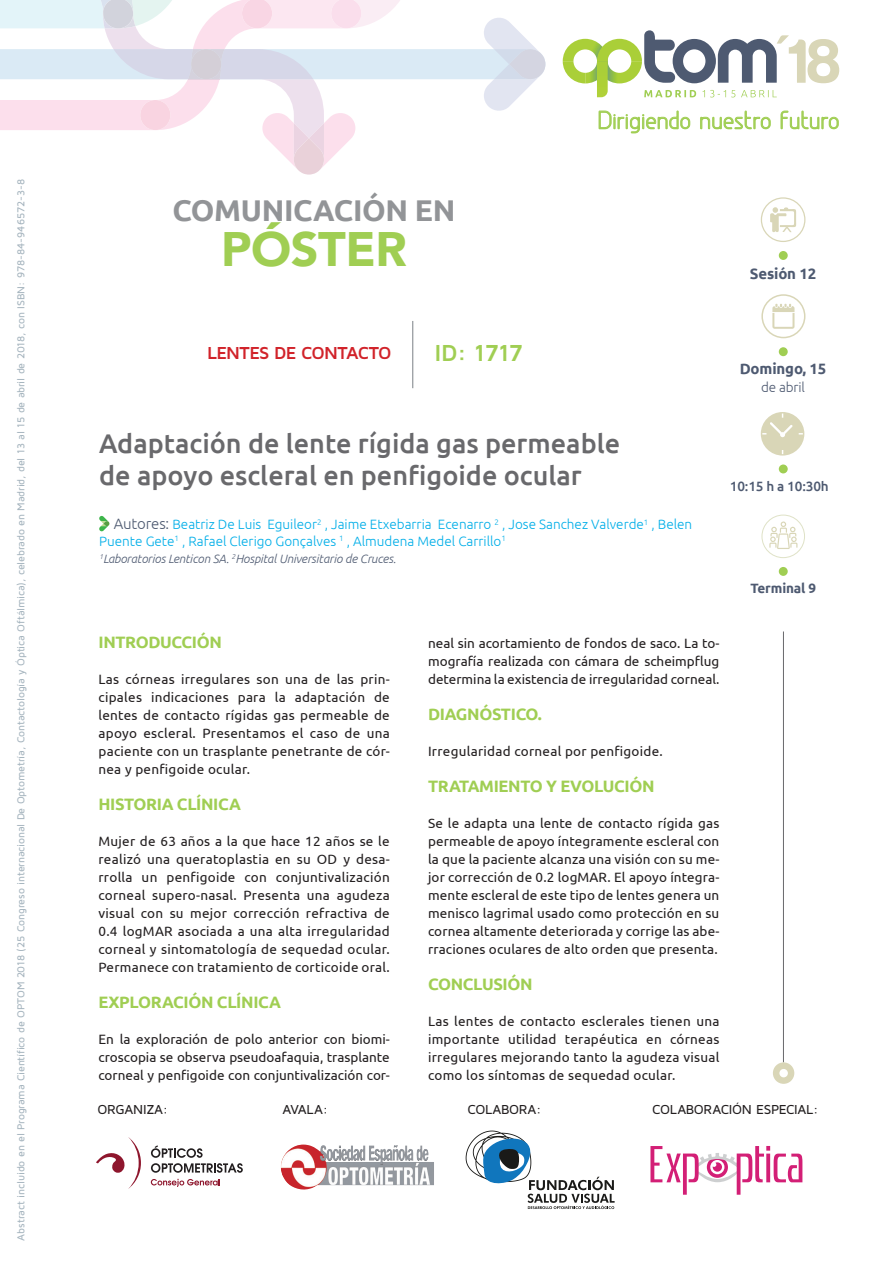
<style>
.page{position:relative;width:893px;height:1263px;background:#fff}
.page>*{position:absolute;margin:0;border:0;box-sizing:border-box;transform-origin:0 0}
.t1{font:900 48.3px "Avenir";letter-spacing:-.01em;color:#a0ce53}
.t2{font:700 30px "Ubuntu";letter-spacing:-.01em;color:#929497}
.t3{font:500 27px/31.5px "Ubuntu";color:#69696c}
.t4{font:700 24px "Maven Pro";letter-spacing:-.035em;color:#a0ce53}
.t5{font:23.4px "Greyscale Basic";color:#a0ce53}
.t6{font:700 18px "Maven Pro";letter-spacing:-.045em;color:#d1232a}
.t7{font:700 16.5px "Ubuntu";letter-spacing:-.02em;color:#a0ce53}
.t8{font:700 15px "Ubuntu";letter-spacing:-.01em;color:#4e5a71}
.t9{font:13.5px/18px "Ubuntu";letter-spacing:.02em;color:#231f20;text-align:justify}
.t10{font:300 13.5px/16.5px "Ubuntu";color:#00aee8}
.t11{font:500 13.5px "Maven Pro";letter-spacing:-.025em;color:#231f20}
.t12{font:500 13.5px "Ubuntu";letter-spacing:-.01em;color:#4e5a71}
.t13{font:700 13.5px "Ubuntu";color:#4e5a71}
.t14{font:300 13.5px "Ubuntu";letter-spacing:-.01em;color:#4e5a71}
.t15{font:italic 300 12px "Ubuntu";letter-spacing:-.01em;color:#4e5a71}
.t16{font:500 10.5px "Maven Pro";letter-spacing:-.015em;color:#a5b4be}
.s1{font-size:15px;color:#4e5a71}
</style>
<div class="page">
<svg style="left:563px;top:30px;width:276px;height:67px"></svg>
<svg style="left:599px;top:111px;width:91px;height:22px"></svg>
<svg style="left:700px;top:111px;width:71px;height:18px"></svg>
<svg style="left:781px;top:111px;width:58px;height:18px"></svg>
<svg style="left:0;top:0;width:545px;height:175px"></svg>
<div style="left:761px;top:294px;width:44px;height:44px;border:2px solid #d9d6b7;border-radius:50%"></div>
<div style="left:779px;top:347px;width:9px;height:9px;background:#a0ce53;border-radius:50%"></div>
<div style="left:779px;top:251px;width:9px;height:9px;background:#a0ce53;border-radius:50%"></div>
<svg style="left:772px;top:304px;width:22px;height:25px"></svg>
<div style="left:779px;top:567px;width:9px;height:9px;background:#a0ce53;border-radius:50%"></div>
<div style="left:762px;top:515px;width:43px;height:43px;border:1px solid #dfe2c7;border-radius:50%"></div>
<svg style="left:769px;top:521px;width:28px;height:28px"></svg>
<div style="left:779px;top:464px;width:9px;height:9px;background:#a0ce53;border-radius:50%"></div>
<svg style="left:761px;top:412px;width:43px;height:44px"></svg>
<hr style="left:783px;top:631px;width:1px;height:431px;background:#69696c">
<svg style="left:761px;top:197px;width:44px;height:45px"></svg>
<div style="left:773px;top:1062px;width:21px;height:22px;background:#d9d6b7;border-radius:50%"></div>
<div style="left:779px;top:1069px;width:9px;height:8px;background:#fff;border-radius:50%"></div>
<hr style="left:412px;top:321px;width:1px;height:67px;background:#7a8086">
<svg style="left:151px;top:1145px;width:92px;height:28px"></svg>
<svg style="left:151px;top:1179px;width:69px;height:8px"></svg>
<svg style="left:96px;top:1137px;width:45px;height:52px"></svg>
<img style="left:281px;top:1144px;width:153px;height:46px">
<svg style="left:466px;top:1130px;width:149px;height:79px"></svg>
<svg style="left:650px;top:1146px;width:152px;height:49px"></svg>
<svg style="left:99px;top:516px;width:10px;height:15px"></svg>
<p class="t16" style="left:14px;top:1240px;width:1063px;rotate:-90deg">ABSTRACT INCLUIDO EN EL PROGRAMA CIENTÍFICO DE OPTOM 2018 (25 CONGRESO INTERNACIONAL DE OPTOMETRÍA, CONTACTOLOGÍA Y ÓPTICA OFTÁLMICA), CELEBRADO EN MADRID, DEL 13 AL 15 DE ABRIL DE 2018, CON ISBN: 978-84-946572-3-8</p>
<h2 class="t2" style="left:172px;top:192px;width:280px">COMUNICACIÓN EN</h2>
<h1 class="t1" style="left:221px;top:208px;width:187px">PÓSTER</h1>
<h3 class="t6" style="left:207px;top:341px;width:186px">LENTES DE CONTACTO</h3>
<h3 class="t4" style="left:434px;top:338px;width:90px">ID: 1717</h3>
<h3 class="t5" style="left:597px;top:106px;width:244px">Dirigiendo nuestro futuro</h3>
<p class="t8" style="left:750px;top:264px;width:68px">SESIÓN 12</p>
<p class="t8" style="left:740px;top:360px;width:88px">DOMINGO, 15</p>
<p class="t14" style="left:761px;top:379px;width:45px">de abril</p>
<h3 class="t3" style="left:99px;top:427px;width:522px">Adaptación de lente rígida gas permeable de apoyo escleral en penfigoide ocular</h3>
<p class="t10" style="left:99px;top:516px;width:595px;text-indent:15px"><span class="s1">Autores:</span> Beatriz De Luis Eguileor<sup>2</sup> , Jaime Etxebarria Ecenarro <sup>2</sup> , Jose Sanchez Valverde<sup>1</sup> , Belen<br>Puente Gete<sup>1</sup> , Rafael Clerigo Gonçalves <sup>1</sup> , Almudena Medel Carrillo<sup>1</sup></p>
<p class="t15" style="left:99px;top:552px;width:298px"><sup>1</sup>Laboratorios Lenticon SA. <sup>2</sup>Hospital Universitario de Cruces.</p>
<p class="t12" style="left:730px;top:478px;width:100px">10:15 h a 10:30h</p>
<p class="t13" style="left:750px;top:580px;width:67px">TERMINAL 9</p>
<p class="t7" style="left:98px;top:632px;width:125px">INTRODUCCIÓN</p>
<p class="t9" style="left:98px;top:670px;width:293px">Las córneas irregulares son una de las prin&shy;cipales indicaciones para la adaptación de lentes de contacto rígidas gas permeable de apoyo escleral. Presentamos el caso de una paciente con un trasplante penetrante de cór&shy;nea y penfigoide ocular.</p>
<p class="t7" style="left:98px;top:794px;width:144px">HISTORIA CLÍNI CA</p>
<p class="t9" style="left:98px;top:832px;width:293px">Mujer de 63 años a la que hace 12 años se le realizó una queratoplastia en su OD y desa&shy;rrolla un penfigoide con conjuntivalización corneal supero-nasal. Presenta una agudeza visual con su mejor corrección refractiva de 0.4 logMAR asociada a una alta irregularidad corneal y sintomatología de sequedad ocular.<br>Permanece con tratamiento de corticoide oral.</p>
<p class="t7" style="left:98px;top:992px;width:184px">EXPLORACIÓN CLÍNICA</p>
<p class="t9" style="left:98px;top:1030px;width:293px">En la exploración de polo anterior con biomi&shy;croscopia se observa pseudoafaquia, trasplante corneal y penfigoide con conjuntivalización cor-</p>
<p class="t9" style="left:428px;top:634px;width:293px">neal sin acortamiento de fondos de saco. La to&shy;mografía realizada con cámara de scheimpflug determina la existencia de irregularidad corneal.</p>
<p class="t7" style="left:428px;top:704px;width:115px">DIAGNÓSTI CO.</p>
<p class="t9" style="left:428px;top:742px;width:236px">Irregularidad corneal por penfigoide.</p>
<p class="t7" style="left:428px;top:776px;width:228px">TRATAMIENTO Y EVOLUCIÓN</p>
<p class="t9" style="left:428px;top:814px;width:293px">Se le adapta una lente de contacto rígida gas permeable de apoyo íntegramente escleral con la que la paciente alcanza una visión con su me&shy;jor corrección de 0.2 logMAR. El apoyo íntegra&shy;mente escleral de este tipo de lentes genera un menisco lagrimal usado como protección en su cornea altamente deteriorada y corrige las abe&shy;rraciones oculares de alto orden que presenta.</p>
<p class="t7" style="left:428px;top:974px;width:106px">CONCLUSIÓN</p>
<p class="t9" style="left:428px;top:1012px;width:293px">Las lentes de contacto esclerales tienen una importante utilidad terapéutica en córneas irregulares mejorando tanto la agudeza visual como los síntomas de sequedad ocular.</p>
<p class="t11" style="left:98px;top:1101px;width:72px">ORGANIZA:</p>
<p class="t11" style="left:282px;top:1101px;width:47px">AVALA:</p>
<p class="t11" style="left:467px;top:1101px;width:76px">COLABORA:</p>
<p class="t11" style="left:652px;top:1101px;width:10px">COLABORACIÓN</p>
<p class="t11" style="left:756px;top:1101px;width:38px">ESPECIAL</p>
<p class="t11" style="left:813px;top:1101px;width:7px">:</p>
</div>
